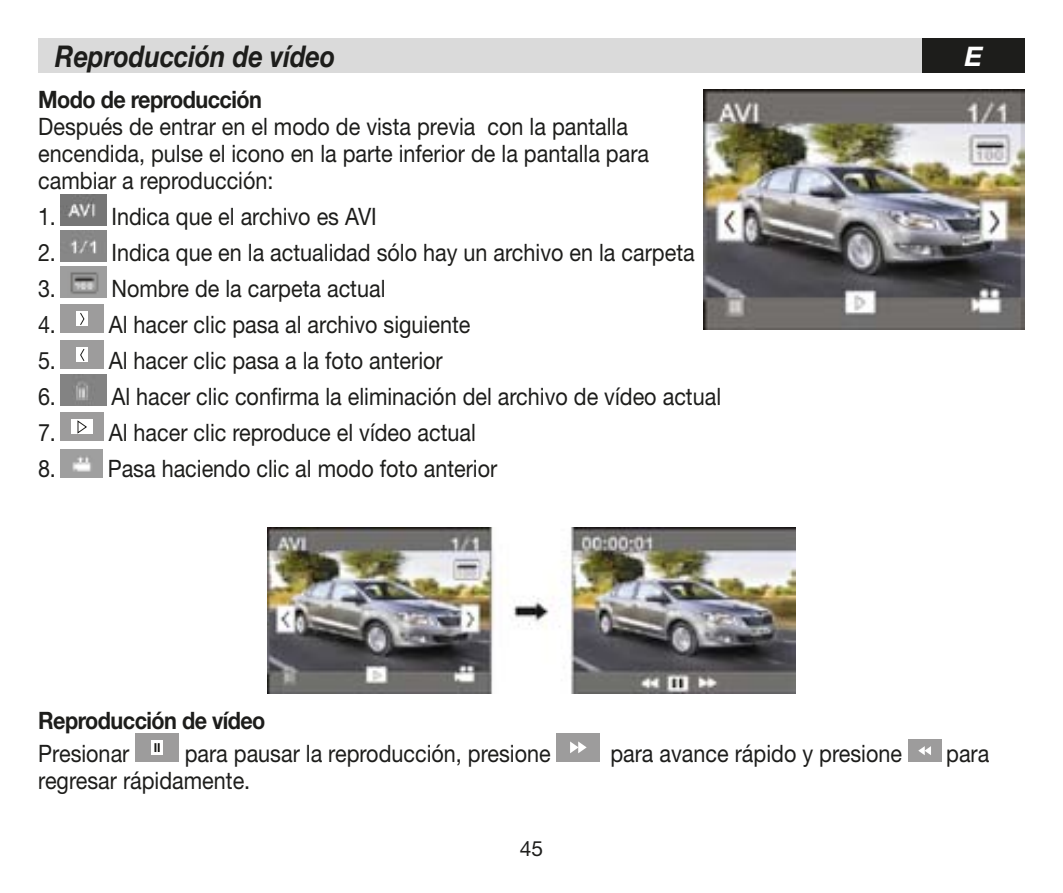
<style>
.page{position:relative;width:1063px;height:893px;background:#fff}
.page>*{position:absolute;margin:0;border:0;box-sizing:border-box;transform-origin:0 0}
.t1{font:italic 700 30px "Helvetica Neue";color:#1d1d1b;scale:.85 1}
.t2{font:italic 700 27px "Helvetica Neue";color:#fff}
.t3{font:24px/27px "Helvetica Neue";color:#1d1d1b;scale:.9 1}
.t4{font:700 24px "Helvetica Neue";letter-spacing:-.025em;color:#1d1d1b;scale:.9 1}
.t5{font:21px "Helvetica Neue";color:#1d1d1b}
</style>
<div class="page">
<div style="left:135px;top:733px;width:44px;height:29px;background:#9d9c9c"></div>
<div style="left:152px;top:740px;width:11px;height:14px;background:#fff"></div>
<svg style="left:154px;top:743px;width:6px;height:9px"></svg>
<div style="left:557px;top:733px;width:43px;height:29px;background:#9d9c9c"></div>
<svg style="left:570px;top:741px;width:17px;height:12px"></svg>
<div style="left:908px;top:740px;width:33px;height:22px;background:#9d9c9c"></div>
<svg style="left:918px;top:746px;width:13px;height:9px"></svg>
<div style="left:38px;top:38px;width:987px;height:34px;background:#dadada"></div>
<div style="left:923px;top:38px;width:102px;height:34px;background:#1d1d1b"></div>
<img style="left:61px;top:194px;width:46px;height:31px">
<img style="left:61px;top:230px;width:46px;height:31px">
<img style="left:61px;top:266px;width:46px;height:31px">
<div style="left:61px;top:305px;width:43px;height:28px;background:#9d9c9c"></div>
<div style="left:77px;top:312px;width:11px;height:14px;background:#fff"></div>
<svg style="left:80px;top:313px;width:5px;height:12px"></svg>
<div style="left:61px;top:341px;width:43px;height:28px;background:#9d9c9c"></div>
<div style="left:77px;top:348px;width:11px;height:14px;background:#fff"></div>
<svg style="left:80px;top:349px;width:5px;height:12px"></svg>
<img style="left:61px;top:374px;width:46px;height:31px">
<div style="left:61px;top:413px;width:43px;height:28px;background:#9d9c9c"></div>
<div style="left:71px;top:420px;width:22px;height:14px;background:#fff"></div>
<svg style="left:77px;top:419px;width:11px;height:15px"></svg>
<img style="left:61px;top:449px;width:42px;height:28px">
<img style="left:704px;top:89px;width:321px;height:240px">
<img style="left:268px;top:527px;width:527px;height:167px">
<p class="t1" style="left:55px;top:38px;width:331px">Reproducción de vídeo</p>
<p class="t2" style="left:965px;top:40px;width:20px">E</p>
<p class="t4" style="left:38px;top:85px;width:250px">Modo de reproducción</p>
<p class="t3" style="left:38px;top:113px;width:680px">Después de entrar en el modo de vista previa con la pantalla encendida, pulse el icono en la parte inferior de la pantalla para cambiar a reproducción:</p>
<p class="t3" style="left:38px;top:203px;width:378px">1. Indica que el archivo es AVI</p>
<p class="t3" style="left:38px;top:239px;width:731px">2. Indica que en la actualidad sólo hay un archivo en la carpeta</p>
<p class="t3" style="left:38px;top:275px;width:387px">3. Nombre de la carpeta actual</p>
<p class="t3" style="left:38px;top:311px;width:482px">4. Al hacer clic pasa al archivo siguiente</p>
<p class="t3" style="left:38px;top:347px;width:451px">5. Al hacer clic pasa a la foto anterior</p>
<p class="t3" style="left:38px;top:383px;width:760px">6. Al hacer clic confirma la eliminación del archivo de vídeo actual</p>
<p class="t3" style="left:38px;top:419px;width:488px">7. Al hacer clic reproduce el vídeo actual</p>
<p class="t3" style="left:38px;top:455px;width:512px">8. Pasa haciendo clic al modo foto anterior</p>
<p class="t4" style="left:38px;top:705px;width:254px">Reproducción de vídeo</p>
<p class="t3" style="left:38px;top:739px;width:103px">Presionar</p>
<p class="t3" style="left:185px;top:739px;width:408px">para pausar la reproducción, presione</p>
<p class="t3" style="left:610px;top:739px;width:326px">para avance rápido y presione</p>
<p class="t3" style="left:946px;top:739px;width:49px">para</p>
<p class="t3" style="left:38px;top:766px;width:237px">regresar rápidamente.</p>
<p class="t5" style="left:520px;top:836px;width:25px">45</p>
</div>
